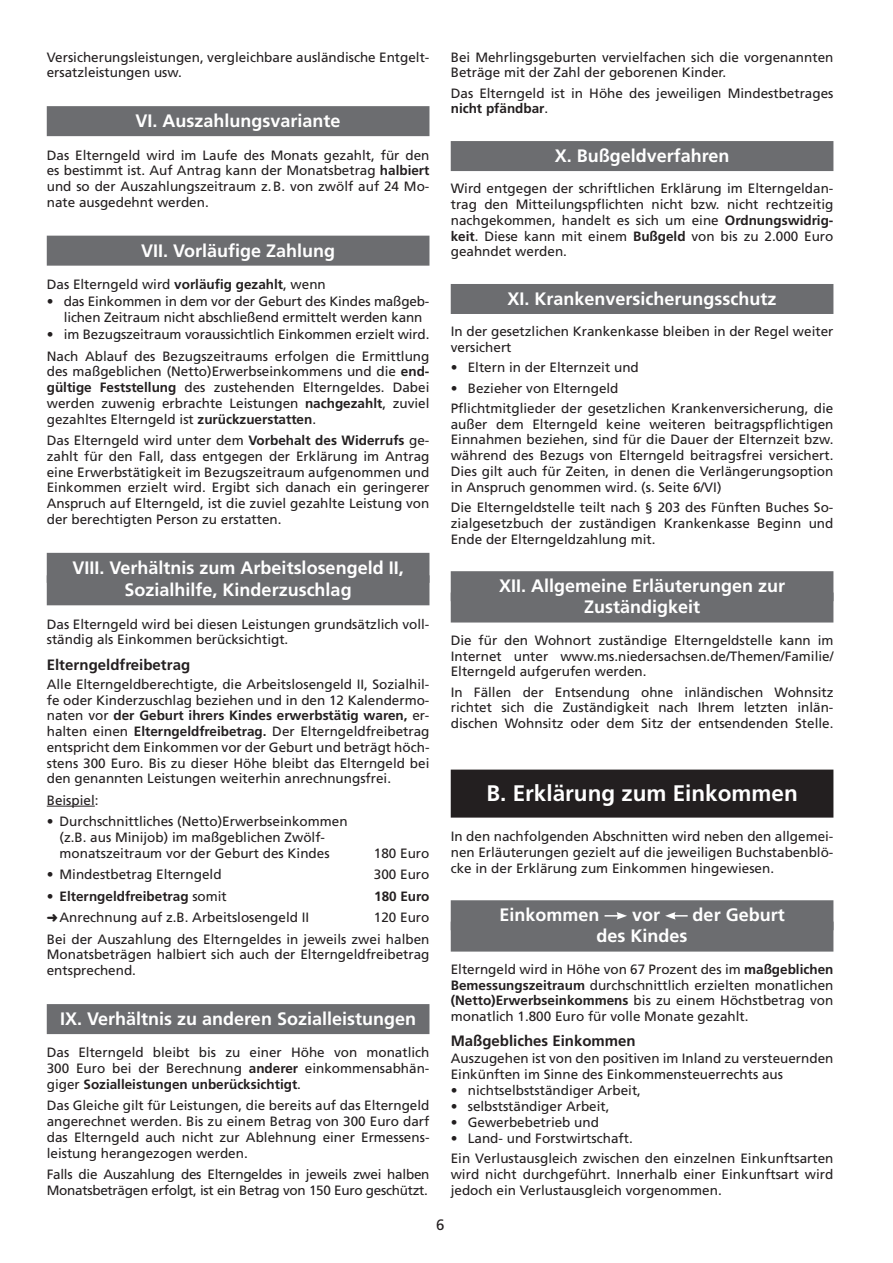
<style>
.page{position:relative;width:893px;height:1263px;background:#fff}
.page>*{position:absolute;margin:0;border:0;box-sizing:border-box;transform-origin:0 0}
.t1{font:700 22.5px "Frutiger";color:#fff}
.t2{font:700 18px/22.5px "Frutiger";color:#fff;text-align:center}
.t3{font:700 15px "Frutiger";color:#231f20}
.t4{font:15px "Frutiger";color:#231f20}
.t5{font:13.5px/15.8px "Frutiger";color:#231f20}
.t6{font:13.5px/15.8px "Frutiger";letter-spacing:-.02em;color:#231f20}
.t7{font:700 13.5px "Frutiger";color:#231f20}
.s1{font-weight:700}
.s2{font-weight:400}
</style>
<div class="page">
<div style="left:47px;top:106px;width:382px;height:30px;background:#6c6d70"></div>
<div style="left:47px;top:236px;width:382px;height:30px;background:#6c6d70"></div>
<div style="left:47px;top:553px;width:382px;height:30px;background:#6c6d70"></div>
<div style="left:47px;top:575px;width:382px;height:30px;background:#6c6d70"></div>
<hr style="left:47px;top:806px;width:48px;height:1px;background:#231f20">
<div style="left:47px;top:1004px;width:382px;height:30px;background:#6c6d70"></div>
<div style="left:451px;top:141px;width:382px;height:30px;background:#6c6d70"></div>
<div style="left:451px;top:284px;width:382px;height:30px;background:#6c6d70"></div>
<div style="left:451px;top:571px;width:382px;height:30px;background:#6c6d70"></div>
<div style="left:451px;top:592px;width:382px;height:30px;background:#6c6d70"></div>
<div style="left:451px;top:770px;width:382px;height:48px;background:#231f20"></div>
<div style="left:451px;top:900px;width:382px;height:30px;background:#6c6d70"></div>
<div style="left:451px;top:921px;width:382px;height:30px;background:#6c6d70"></div>
<svg style="left:605px;top:912px;width:22px;height:8px"></svg>
<svg style="left:665px;top:912px;width:23px;height:8px"></svg>
<p class="t5" style="left:47px;top:50px;width:384px">Versicherungsleistungen, vergleichbare ausländische Entgelt&shy;ersatzleistungen usw.</p>
<h2 class="t2" style="left:136px;top:111px;width:207px">VI. Auszahlungsvariante</h2>
<p class="t5" style="left:47px;top:148px;width:384px;text-align:justify">Das Elterngeld wird im Laufe des Monats gezahlt, für den es bestimmt ist. Auf Antrag kann der Monatsbetrag <span class="s1">halbiert </span>und so der Auszahlungszeitraum z. B. von zwölf auf 24 Mo&shy;nate ausgedehnt werden.</p>
<h2 class="t2" style="left:141px;top:240px;width:196px">VII. Vorläufige Zahlung</h2>
<p class="t5" style="left:47px;top:277px;width:281px">Das Elterngeld wird <span class="s1">vorläufig gezahlt</span>, wenn</p>
<p class="t5" style="left:64px;top:295px;width:367px;text-indent:-17px">• das Einkommen in dem vor der Geburt des Kindes maßgeb&shy;lichen Zeitraum nicht abschließend ermittelt werden kann</p>
<p class="t5" style="left:47px;top:325px;width:384px;line-height:21.5px">• im Bezugszeitraum voraussichtlich Einkommen erzielt wird.<br>Nach Ablauf des Bezugszeitraums erfolgen die Ermittlung</p>
<p class="t5" style="left:47px;top:365px;width:384px;text-align:justify">des maßgeblichen (Netto)Erwerbseinkommens und die <span class="s1">end&shy;gültige Feststellung</span> des zustehenden Eltern geldes. Dabei werden zuwenig erbrachte Leistungen <span class="s1">nachgezahlt</span>, zuviel gezahltes Elterngeld ist <span class="s1">zurückzuerstatten</span>.</p>
<p class="t5" style="left:47px;top:434px;width:384px;text-align:justify">Das Elterngeld wird unter dem <span class="s1">Vorbehalt des Widerrufs</span> ge&shy;zahlt für den Fall, dass entgegen der Erklärung im Antrag eine Erwerbstätigkeit im Bezugszeitraum aufgenommen und Einkommen erzielt wird. Ergibt sich danach ein geringerer Anspruch auf Elterngeld, ist die zuviel gezahlte Leistung von der berechtigten Person zu erstatten.</p>
<h2 class="t2" style="left:73px;top:558px;width:333px">VIII. Verhältnis zum Arbeitslosengeld II,<br>Sozialhilfe, Kinderzuschlag</h2>
<p class="t5" style="left:47px;top:617px;width:384px">Das Elterngeld wird bei diesen Leistungen grundsätzlich voll&shy;ständig als Einkommen berücksichtigt.</p>
<p class="t3" style="left:47px;top:659px;width:145px">Elterngeldfreibetrag</p>
<p class="t5" style="left:47px;top:677px;width:384px;text-align:justify">Alle Elterngeldberechtigte, die Arbeitslosengeld II, Sozialhil&shy;fe oder Kinderzuschlag beziehen und in den 12 Kalendermo&shy;naten vor <span class="s1">der Geburt ihrers Kindes erwerbstätig waren,</span> er&shy;halten einen <span class="s1">Elterngeldfreibetrag.</span> Der Elterngeldfreibetrag entspricht dem Einkommen vor der Geburt und beträgt höch&shy;stens 300 Euro. Bis zu dieser Höhe bleibt das Elterngeld bei den genannten Leistungen weiterhin anrechnungsfrei.</p>
<p class="t5" style="left:47px;top:793px;width:53px">Beispiel:</p>
<p class="t5" style="left:60px;top:815px;width:290px;text-indent:-13px">• Durchschnittliches (Netto)Erwerbseinkommen (z.B. aus Minijob) im maßgeblichen Zwölf&shy;monatszeitraum vor der Geburt des Kindes</p>
<p class="t5" style="left:374px;top:846px;width:57px">180 Euro</p>
<p class="t5" style="left:47px;top:868px;width:176px">• Mindestbetrag Elterngeld</p>
<p class="t5" style="left:374px;top:868px;width:57px">300 Euro</p>
<p class="t7" style="left:47px;top:891px;width:182px"><span class="s2">•</span> Elterngeldfreibetrag <span class="s2">somit</span></p>
<p class="t7" style="left:374px;top:891px;width:57px">180 Euro</p>
<p class="t5" style="left:47px;top:911px;width:264px">➜ Anrechnung auf z.B. Arbeitslosengeld II</p>
<p class="t5" style="left:47px;top:908px;width:384px;line-height:21.5px;text-align:right">120 Euro<br>Bei der Auszahlung des Elterngeldes in jeweils zwei halben</p>
<p class="t5" style="left:47px;top:948px;width:384px">Monatsbeträgen halbiert sich auch der Elterngeldfreibetrag entsprechend.</p>
<h2 class="t2" style="left:60px;top:1009px;width:357px">IX. Verhältnis zu anderen Sozialleistungen</h2>
<p class="t5" style="left:47px;top:1046px;width:384px;text-align:justify">Das Elterngeld bleibt bis zu einer Höhe von monatlich 300 Euro bei der Berechnung <span class="s1">anderer</span> einkommensabhän&shy;giger <span class="s1">Sozialleistungen unberücksichtigt</span>.</p>
<p class="t5" style="left:47px;top:1099px;width:384px;text-align:justify">Das Gleiche gilt für Leistungen, die bereits auf das Elterngeld angerechnet werden. Bis zu einem Betrag von 300 Euro darf das Elterngeld auch nicht zur Ablehnung einer Ermessens&shy;leistung herangezogen werden.</p>
<p class="t6" style="left:47px;top:1168px;width:384px">Falls die Auszahlung des Elterngeldes in jeweils zwei halben<br>Monatsbeträgen erfolgt, ist ein Betrag von 150 Euro geschützt.</p>
<p class="t5" style="left:451px;top:50px;width:384px">Bei Mehrlingsgeburten vervielfachen sich die vorgenannten<br>Beträge mit der Zahl der geborenen Kinder.</p>
<p class="t5" style="left:451px;top:86px;width:384px">Das Elterngeld ist in Höhe des jeweiligen Mindestbetrages <span class="s1">nicht pfändbar</span>.</p>
<h2 class="t2" style="left:555px;top:146px;width:176px">X. Bußgeldverfahren</h2>
<p class="t5" style="left:451px;top:182px;width:384px;text-align:justify">Wird entgegen der schriftlichen Erklärung im Elterngeldan&shy;trag den Mitteilungspflichten nicht bzw. nicht rechtzeitig nachgekommen, handelt es sich um eine <span class="s1">Ordnungswidrig&shy;keit</span>. Diese kann mit einem <span class="s1">Bußgeld</span> von bis zu 2.000 Euro geahndet werden.</p>
<h2 class="t2" style="left:508px;top:289px;width:271px">XI. Krankenversicherungsschutz</h2>
<p class="t5" style="left:451px;top:325px;width:384px">In der gesetzlichen Krankenkasse bleiben in der Regel weiter versichert</p>
<p class="t5" style="left:451px;top:361px;width:190px">• Eltern in der Elternzeit und</p>
<p class="t5" style="left:451px;top:379px;width:384px;line-height:20.2px">• Bezieher von Elterngeld<br>Pflichtmitglieder der gesetzlichen Krankenversicherung, die</p>
<p class="t5" style="left:451px;top:417px;width:384px;text-align:justify">außer dem Elterngeld keine weiteren beitragspflichtigen Einnahmen beziehen, sind für die Dauer der Elternzeit bzw. während des Bezugs von Elterngeld beitragsfrei versichert.<br>Dies gilt auch für Zeiten, in denen die Verlängerungsoption in Anspruch genommen wird. (s. Seite 6/VI)</p>
<p class="t5" style="left:451px;top:500px;width:384px;text-align:justify">Die Elterngeldstelle teilt nach § 203 des Fünften Buches So&shy;zialgesetzbuch der zuständigen Krankenkasse Beginn und Ende der Elterngeldzahlung mit.</p>
<h2 class="t2" style="left:499px;top:577px;width:288px;line-height:21.3px">XII. Allgemeine Erläuterungen zur<br>Zuständigkeit</h2>
<p class="t5" style="left:451px;top:633px;width:384px;text-align:justify">Die für den Wohnort zuständige Elterngeldstelle kann im Internet unter www.ms.niedersachsen.de/Themen/Familie/ Elterngeld aufgerufen werden.</p>
<p class="t5" style="left:451px;top:685px;width:384px;text-align:justify">In Fällen der Entsendung ohne inländischen Wohnsitz richtet sich die Zuständigkeit nach Ihrem letzten inlän&shy;dischen Wohnsitz oder dem Sitz der entsendenden Stelle.</p>
<h1 class="t1" style="left:486px;top:784px;width:313px">B. Erklärung zum Einkommen</h1>
<p class="t5" style="left:451px;top:829px;width:384px;text-align:justify">In den nachfolgenden Abschnitten wird neben den allgemei&shy;nen Erläuterungen gezielt auf die jeweiligen Buchstabenblö&shy;cke in der Erklärung zum Einkommen hingewiesen.</p>
<h2 class="t2" style="left:499px;top:905px;width:102px">Einkommen</h2>
<h2 class="t2" style="left:632px;top:905px;width:30px">vor</h2>
<h2 class="t2" style="left:693px;top:905px;width:94px">der Geburt</h2>
<h2 class="t2" style="left:597px;top:926px;width:93px">des Kindes</h2>
<p class="t5" style="left:451px;top:962px;width:384px;text-align:justify">Elterngeld wird in Höhe von 67 Prozent des im <span class="s1">maßgeblichen Bemessungszeitraum</span> durchschnittlich erzielten monatlichen <span class="s1">(Netto)Erwerbseinkommens</span> bis zu einem Höchstbetrag von monatlich 1.800 Euro für volle Monate gezahlt.</p>
<p class="t3" style="left:451px;top:1034px;width:187px">Maßgebliches Einkommen</p>
<p class="t5" style="left:451px;top:1051px;width:384px">Auszugehen ist von den positiven im Inland zu versteuernden<br>Einkünften im Sinne des Einkommensteuerrechts aus</p>
<p class="t5" style="left:451px;top:1083px;width:192px">• nichtselbstständiger Arbeit,</p>
<p class="t5" style="left:451px;top:1099px;width:160px">• selbstständiger Arbeit,</p>
<p class="t5" style="left:451px;top:1115px;width:150px">• Gewerbebetrieb und</p>
<p class="t5" style="left:451px;top:1129px;width:384px;line-height:20.2px">• Land- und Forstwirtschaft.<br>Ein Verlustausgleich zwischen den einzelnen Einkunftsarten</p>
<p class="t5" style="left:451px;top:1168px;width:384px">wird nicht durchgeführt. Innerhalb einer Einkunftsart wird jedoch ein Verlustausgleich vorgenommen.</p>
<p class="t4" style="left:436px;top:1219px;width:10px">6</p>
</div>
